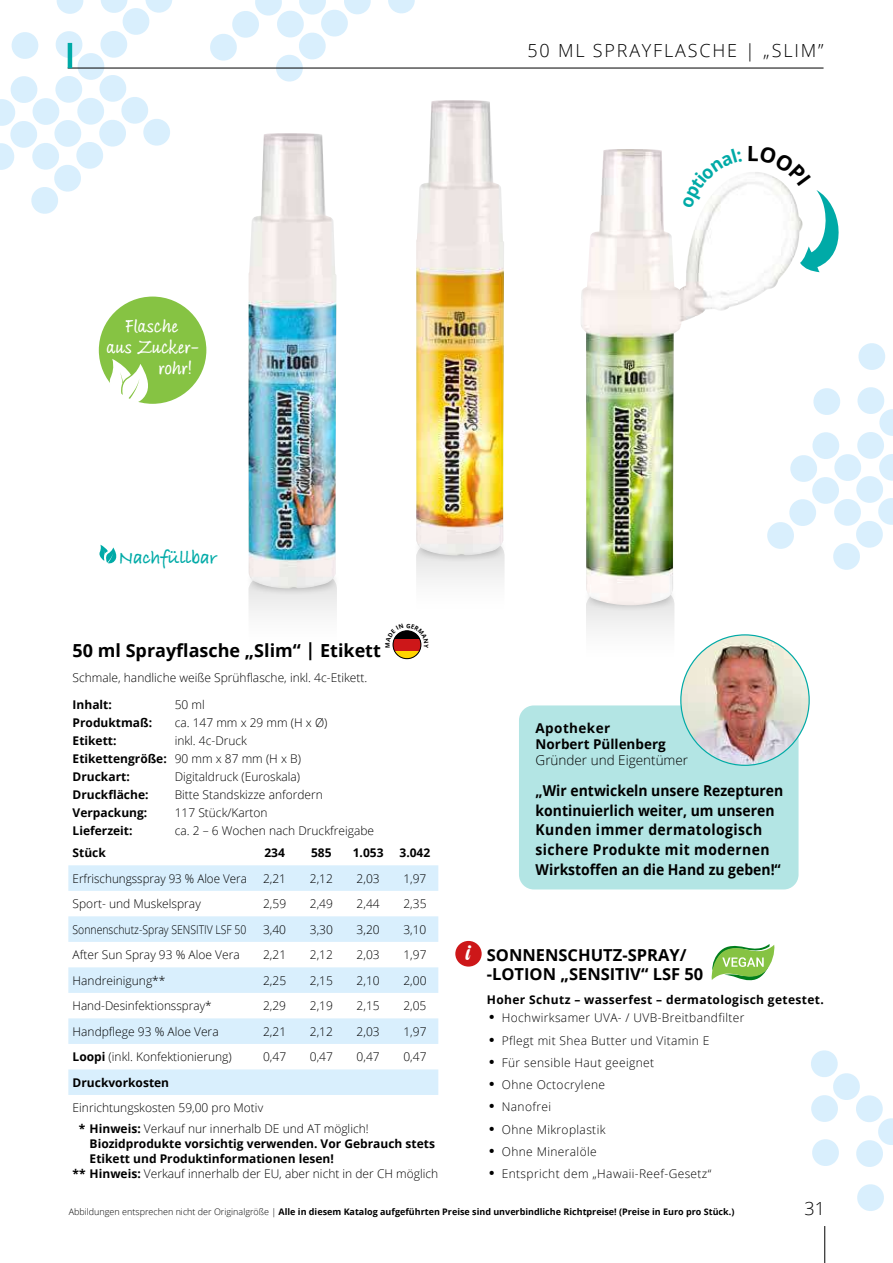
<style>
.page{position:relative;width:893px;height:1263px;background:#fff}
.page>*{position:absolute;margin:0;border:0;box-sizing:border-box;transform-origin:0 0}
.t1{font:700 25.5px "Bradley Type Pro";color:#fff}
.t2{font:700 19.65px "Bradley Hand ITCTT";letter-spacing:-.02em;color:#00aaa7}
.t3{font:700 18px "Open Sans";color:#000}
.t4{font:300 18px "Open Sans";letter-spacing:.1em;color:#000}
.t5{font:700 16.5px/19.8px "Open Sans";color:#000}
.t6{font:700 15px/19.5px "Open Sans";color:#000;scale:.93 1}
.t7{font:700 13.5px/16.2px "Open Sans";color:#000}
.t8{font:300 13.5px "Open Sans";color:#000}
.t9{font:300 12px/18px "Open Sans";color:#000}
.t10{font:300 12px "Open Sans";letter-spacing:.03em;color:#000}
.t11{font:700 12px "Open Sans";color:#000}
.t12{font:700 12px "Open Sans";letter-spacing:.03em;color:#000}
.t13{font:300 12px "Open Sans";color:#000;scale:.87 1}
.t14{font:700 9px "Open Sans";color:#000}
.s1{font-weight:700}
.s2{font-family:"Backpack Personal Use";font-weight:400;font-size:22.5px;color:#fff}
.s3{font-family:"American Typewriter";font-weight:700;font-size:15px}
.s4{font-weight:300}
</style>
<div class="page">
<svg style="left:1px;top:0;width:173px;height:214px"></svg>
<img style="left:0;top:0;width:1px;height:1263px">
<svg style="left:858px;top:343px;width:27px;height:27px"></svg>
<svg style="left:807px;top:387px;width:86px;height:183px"></svg>
<svg style="left:209px;top:0;width:163px;height:82px"></svg>
<svg style="left:388px;top:0;width:27px;height:14px"></svg>
<svg style="left:857px;top:1184px;width:27px;height:27px"></svg>
<svg style="left:811px;top:1050px;width:82px;height:117px"></svg>
<svg style="left:393px;top:650px;width:28px;height:9px"></svg>
<div style="left:393px;top:639px;width:28px;height:11px;background:#cd1719"></div>
<div style="left:393px;top:631px;width:28px;height:28px;border:1px solid #000;border-radius:50%"></div>
<svg style="left:68px;top:865px;width:370px;height:230px;fill:#d9effd"></svg>
<svg style="left:249px;top:596px;width:88px;height:17px"></svg>
<div style="left:245px;top:565px;width:95px;height:31px;background:#000;opacity:.69"></div>
<img style="left:249px;top:133px;width:87px;height:455px">
<div style="left:416px;top:563px;width:89px;height:17px;background:#f0f0f0"></div>
<div style="left:413px;top:532px;width:95px;height:31px;background:#000;opacity:.69"></div>
<img style="left:416px;top:100px;width:88px;height:455px">
<div style="left:99px;top:297px;width:107px;height:107px;background:#86c343;border-radius:50%"></div>
<svg style="left:109px;top:359px;width:41px;height:45px"></svg>
<div style="left:455px;top:941px;width:27px;height:25px;background:#cd1719;border-radius:50%"></div>
<svg style="left:586px;top:612px;width:88px;height:17px"></svg>
<div style="left:582px;top:581px;width:96px;height:31px;background:#000;opacity:.69"></div>
<img style="left:581px;top:149px;width:226px;height:456px">
<svg style="left:99px;top:545px;width:18px;height:19px"></svg>
<div style="left:519px;top:705px;width:279px;height:184px;background:#b3e5e4;border-radius:15px"></div>
<img style="left:681px;top:636px;width:127px;height:129px">
<svg style="left:711px;top:944px;width:64px;height:37px"></svg>
<hr style="left:68px;top:68px;width:755px;height:1px;background:#000">
<hr style="left:68px;top:43px;width:4px;height:25px;background:#00aaa7">
<hr style="left:824px;top:1226px;width:1px;height:37px;background:#000">
<svg style="left:392px;top:630px;width:30px;height:18px"></svg>
<svg style="left:682px;top:149px;width:60px;height:60px"></svg>
<svg style="left:749px;top:149px;width:90px;height:123px"></svg>
<h3 class="t4" style="left:527px;top:38px;width:298px">50 ML SPRAYFLASCHE | „SLIM”</h3>
<h1 class="t1" style="left:126px;top:315px;width:55px">Flasche</h1>
<h1 class="t1" style="left:107px;top:336px;width:94px">aus Zucker-</h1>
<h1 class="t1" style="left:159px;top:357px;width:35px">rohr!</h1>
<h2 class="t2" style="left:118px;top:542px;width:100px">Nachfüllbar</h2>
<h3 class="t3" style="left:73px;top:638px;width:310px">50 ml Sprayflasche „Slim“ | Etikett</h3>
<p class="t9" style="left:73px;top:668px;width:296px">Schmale, handliche weiße Sprühflasche, inkl. 4c-Etikett.</p>
<p class="t11" style="left:73px;top:696px;width:41px">Inhalt:</p>
<p class="t9" style="left:175px;top:695px;width:32px">50 ml</p>
<p class="t11" style="left:73px;top:714px;width:81px">Produktmaß:</p>
<p class="t9" style="left:175px;top:713px;width:154px">ca. 147 mm x 29 mm (H x Ø)</p>
<p class="t11" style="left:73px;top:732px;width:45px">Etikett:</p>
<p class="t9" style="left:73px;top:731px;width:230px;text-indent:102px">inkl. 4c-Druck<br><span class="s1">Etikettengröße:</span> 90 mm x 87 mm (H x B)<br><span class="s1">Druckart:</span></p>
<p class="t9" style="left:175px;top:767px;width:127px">Digitaldruck (Euroskala)</p>
<p class="t11" style="left:73px;top:786px;width:77px">Druckfläche:</p>
<p class="t9" style="left:175px;top:785px;width:150px">Bitte Standskizze anfordern</p>
<p class="t11" style="left:73px;top:804px;width:76px">Verpackung:</p>
<p class="t9" style="left:175px;top:803px;width:95px">117 Stück/Karton</p>
<p class="t11" style="left:73px;top:822px;width:61px">Lieferzeit:</p>
<p class="t9" style="left:175px;top:821px;width:201px">ca. 2 – 6 Wochen nach Druckfreigabe</p>
<p class="t11" style="left:73px;top:844px;width:35px">Stück</p>
<p class="t11" style="left:264px;top:844px;width:22px">234</p>
<p class="t11" style="left:311px;top:844px;width:22px">585</p>
<p class="t11" style="left:353px;top:844px;width:32px">1.053</p>
<p class="t11" style="left:399px;top:844px;width:32px">3.042</p>
<p class="t9" style="left:73px;top:869px;width:176px">Erfrischungsspray 93 % Aloe Vera</p>
<p class="t9" style="left:263px;top:869px;width:25px">2,21</p>
<p class="t9" style="left:310px;top:869px;width:25px">2,12</p>
<p class="t9" style="left:357px;top:869px;width:25px">2,03</p>
<p class="t9" style="left:403px;top:869px;width:25px">1,97</p>
<p class="t9" style="left:73px;top:894px;width:130px">Sport- und Muskelspray</p>
<p class="t9" style="left:263px;top:894px;width:25px">2,59</p>
<p class="t9" style="left:310px;top:894px;width:25px">2,49</p>
<p class="t9" style="left:357px;top:894px;width:25px">2,44</p>
<p class="t9" style="left:403px;top:894px;width:25px">2,35</p>
<p class="t13" style="left:73px;top:921px;width:201px">Sonnenschutz-Spray SENSITIV LSF 50</p>
<p class="t9" style="left:263px;top:920px;width:25px">3,40</p>
<p class="t9" style="left:310px;top:920px;width:25px">3,30</p>
<p class="t9" style="left:357px;top:920px;width:25px">3,20</p>
<p class="t9" style="left:403px;top:920px;width:25px">3,10</p>
<p class="t9" style="left:73px;top:945px;width:169px">After Sun Spray 93 % Aloe Vera</p>
<p class="t9" style="left:263px;top:945px;width:25px">2,21</p>
<p class="t9" style="left:310px;top:945px;width:25px">2,12</p>
<p class="t9" style="left:357px;top:945px;width:25px">2,03</p>
<p class="t9" style="left:403px;top:945px;width:25px">1,97</p>
<p class="t9" style="left:73px;top:971px;width:94px">Handreinigung**</p>
<p class="t9" style="left:263px;top:971px;width:25px">2,25</p>
<p class="t9" style="left:310px;top:971px;width:25px">2,15</p>
<p class="t9" style="left:357px;top:971px;width:25px">2,10</p>
<p class="t9" style="left:403px;top:971px;width:25px">2,00</p>
<p class="t9" style="left:73px;top:996px;width:140px">Hand-Desinfektionsspray*</p>
<p class="t9" style="left:263px;top:996px;width:25px">2,29</p>
<p class="t9" style="left:310px;top:996px;width:25px">2,19</p>
<p class="t9" style="left:357px;top:996px;width:25px">2,15</p>
<p class="t9" style="left:403px;top:996px;width:25px">2,05</p>
<p class="t9" style="left:73px;top:1022px;width:148px">Handpflege 93 % Aloe Vera</p>
<p class="t9" style="left:263px;top:1022px;width:25px">2,21</p>
<p class="t9" style="left:310px;top:1022px;width:25px">2,12</p>
<p class="t9" style="left:357px;top:1022px;width:25px">2,03</p>
<p class="t9" style="left:403px;top:1022px;width:25px">1,97</p>
<p class="t9" style="left:73px;top:1047px;width:161px"><span class="s1">Loopi</span> (inkl. Konfektionierung)</p>
<p class="t9" style="left:263px;top:1047px;width:25px">0,47</p>
<p class="t9" style="left:310px;top:1047px;width:25px">0,47</p>
<p class="t9" style="left:357px;top:1047px;width:25px">0,47</p>
<p class="t9" style="left:403px;top:1047px;width:25px">0,47</p>
<p class="t11" style="left:73px;top:1074px;width:98px">Druckvorkosten</p>
<p class="t9" style="left:73px;top:1098px;width:192px">Einrichtungskosten 59,00 pro Motiv</p>
<p class="t9" style="left:79px;top:1119px;width:291px"><span class="s1">* Hinweis:</span> Verkauf nur innerhalb DE und AT möglich!</p>
<p class="t11" style="left:90px;top:1135px;width:347px">Biozidprodukte vorsichtig verwenden. Vor Gebrauch stets</p>
<p class="t11" style="left:90px;top:1150px;width:246px">Etikett und Produktinformationen lesen!</p>
<p class="t9" style="left:73px;top:1164px;width:367px"><span class="s1">** Hinweis:</span> Verkauf innerhalb der EU, aber nicht in der CH möglich</p>
<p class="t7" style="left:536px;top:720px;width:132px">Apotheker<br>Norbert Püllenberg</p>
<p class="t8" style="left:536px;top:751px;width:154px">Gründer und Eigentümer</p>
<p class="t6" style="left:536px;top:781px;width:268px">„Wir entwickeln unsere Rezepturen kontinuierlich weiter, um unseren Kunden immer dermatologisch sichere Produkte mit modernen Wirkstoffen an die Hand zu geben!“</p>
<h3 class="t5" style="left:487px;top:944px;width:218px;text-indent:-21px"><span class="s2">i</span> SONNENSCHUTZ-SPRAY/ -LOTION „SENSITIV“ LSF 50</h3>
<p class="t12" style="left:487px;top:992px;width:339px">Hoher Schutz – wasserfest – dermatologisch getestet.</p>
<p class="t10" style="left:487px;top:1010px;width:259px"><span class="s3">•</span> Hochwirksamer UVA- / UVB-Breitbandfilter</p>
<p class="t10" style="left:487px;top:1032px;width:224px"><span class="s3">•</span> Pflegt mit Shea Butter und Vitamin E</p>
<p class="t10" style="left:487px;top:1054px;width:169px"><span class="s3">•</span> Für sensible Haut geeignet</p>
<p class="t10" style="left:487px;top:1077px;width:120px"><span class="s3">•</span> Ohne Octocrylene</p>
<p class="t10" style="left:487px;top:1099px;width:66px"><span class="s3">•</span> Nanofrei</p>
<p class="t10" style="left:487px;top:1121px;width:120px"><span class="s3">•</span> Ohne Mikroplastik</p>
<p class="t10" style="left:487px;top:1143px;width:111px"><span class="s3">•</span> Ohne Mineralöle</p>
<p class="t10" style="left:487px;top:1166px;width:226px"><span class="s3">•</span> Entspricht dem „Hawaii-Reef-Gesetz“</p>
<p class="t14" style="left:69px;top:1205px;width:667px"><span class="s4">Abbildungen entsprechen nicht der Originalgröße |</span> Alle in diesem Katalog aufgeführten Preise sind unverbindliche Richtpreise! (Preise in Euro pro Stück.)</p>
<h3 class="t4" style="left:804px;top:1196px;width:22px">31</h3>
</div>
